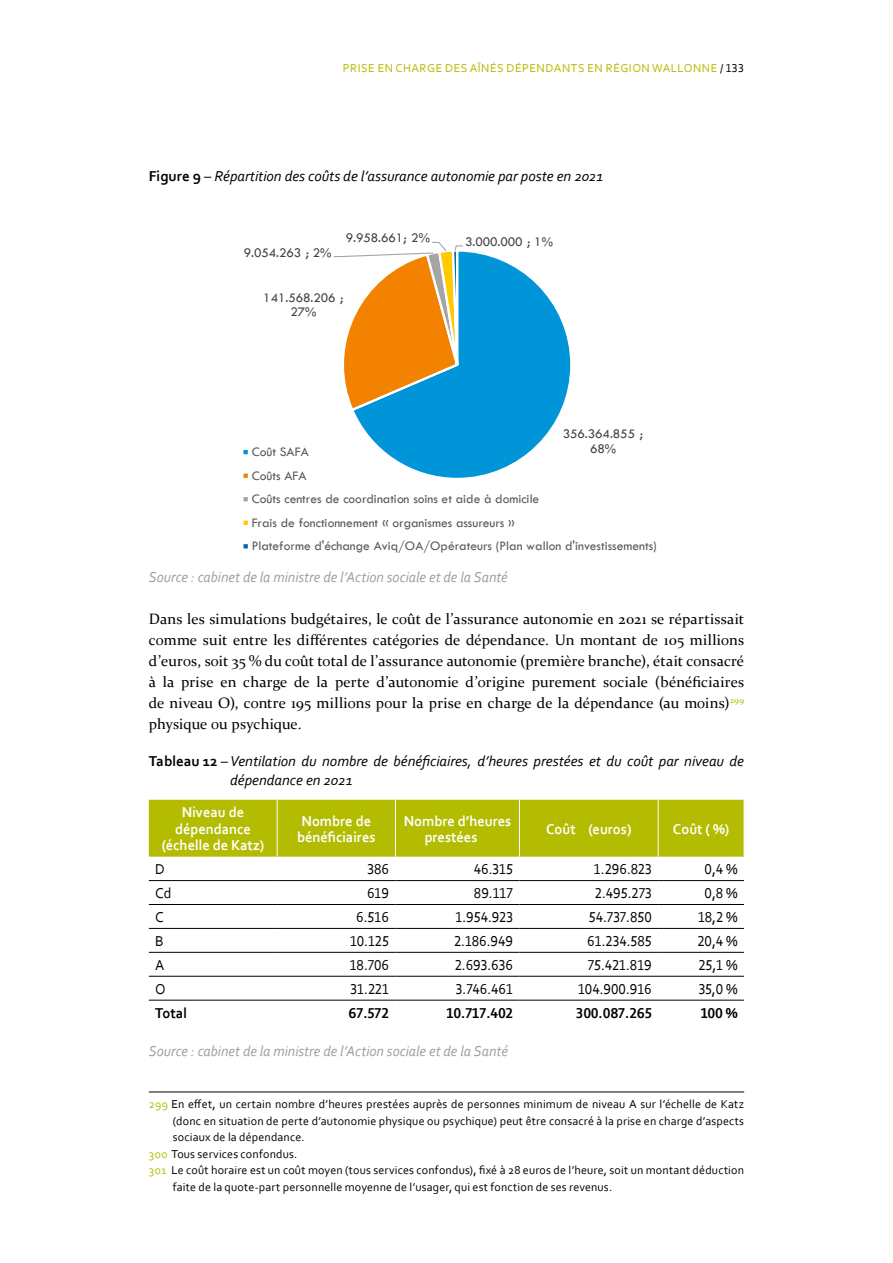
<style>
.page{position:relative;width:893px;height:1263px;background:#fff}
.page>*{position:absolute;margin:0;border:0;box-sizing:border-box;transform-origin:0 0}
.t1{font:15px/21px "Constantia";letter-spacing:.005em;color:#000;text-align:justify}
.t2{font:15px "Corbel";color:#000;scale:.96 1}
.t3{font:italic 15px/19.5px "Corbel";color:#000}
.t4{font:italic 15px "Corbel";color:#9d9e9e;scale:.96 1}
.t5{font:700 15px/16.5px "Corbel";color:#fff;text-align:center;scale:.96 1}
.t6{font:700 15px "Corbel";color:#000;scale:.96 1}
.t7{font:13.5px/23.5px "Tw Cen";color:#595959}
.t8{font:13.5px/14.7px "Tw Cen";letter-spacing:-.005em;color:#404040;text-align:center}
.t9{font:12px "Corbel";letter-spacing:.015em;color:#000}
.t10{font:12px "Corbel";letter-spacing:.04em;color:#b3bc00}
.s1{color:#000}
.s2{font-weight:700;font-style:normal}
.s3{color:#b3bc00}
</style>
<div class="page">
<div style="left:149px;top:800px;width:595px;height:57px;background:#b3bc00"></div>
<hr style="left:277px;top:800px;width:1px;height:57px;background:#fff">
<hr style="left:395px;top:800px;width:1px;height:57px;background:#fff">
<hr style="left:519px;top:800px;width:1px;height:57px;background:#fff">
<hr style="left:658px;top:800px;width:1px;height:57px;background:#fff">
<hr style="left:149px;top:880px;width:128px;height:1px;background:#000">
<hr style="left:277px;top:880px;width:118px;height:1px;background:#000">
<hr style="left:395px;top:880px;width:124px;height:1px;background:#000">
<hr style="left:519px;top:880px;width:139px;height:1px;background:#000">
<hr style="left:658px;top:880px;width:86px;height:1px;background:#000">
<hr style="left:149px;top:904px;width:128px;height:1px;background:#000">
<hr style="left:277px;top:904px;width:118px;height:1px;background:#000">
<hr style="left:395px;top:904px;width:124px;height:1px;background:#000">
<hr style="left:519px;top:904px;width:139px;height:1px;background:#000">
<hr style="left:658px;top:904px;width:86px;height:1px;background:#000">
<hr style="left:149px;top:928px;width:128px;height:1px;background:#000">
<hr style="left:277px;top:928px;width:118px;height:1px;background:#000">
<hr style="left:395px;top:928px;width:124px;height:1px;background:#000">
<hr style="left:519px;top:928px;width:139px;height:1px;background:#000">
<hr style="left:658px;top:928px;width:86px;height:1px;background:#000">
<hr style="left:149px;top:952px;width:128px;height:1px;background:#000">
<hr style="left:277px;top:952px;width:118px;height:1px;background:#000">
<hr style="left:395px;top:952px;width:124px;height:1px;background:#000">
<hr style="left:519px;top:952px;width:139px;height:1px;background:#000">
<hr style="left:658px;top:952px;width:86px;height:1px;background:#000">
<hr style="left:149px;top:976px;width:128px;height:1px;background:#000">
<hr style="left:277px;top:976px;width:118px;height:1px;background:#000">
<hr style="left:395px;top:976px;width:124px;height:1px;background:#000">
<hr style="left:519px;top:976px;width:139px;height:1px;background:#000">
<hr style="left:658px;top:976px;width:86px;height:1px;background:#000">
<hr style="left:149px;top:1000px;width:128px;height:1px;background:#000">
<hr style="left:277px;top:1000px;width:118px;height:1px;background:#000">
<hr style="left:395px;top:1000px;width:124px;height:1px;background:#000">
<hr style="left:519px;top:1000px;width:139px;height:1px;background:#000">
<hr style="left:658px;top:1000px;width:86px;height:1px;background:#000">
<hr style="left:149px;top:1092px;width:595px;height:1px;background:#000">
<svg style="left:243px;top:241px;width:328px;height:308px"></svg>
<p class="t10" style="left:343px;top:60px;width:403px">PRISE EN CHARGE DES AÎNÉS DÉPENDANTS EN RÉGION WALLONNE <span class="s1">/ 133</span></p>
<p class="t3" style="left:149px;top:166px;width:456px"><span class="s2">Figure 9</span> – Répartition des coûts de l’assurance autonomie par poste en 2021</p>
<p class="t8" style="left:244px;top:245px;width:89px">9.054.263 ; 2%</p>
<p class="t8" style="left:346px;top:231px;width:86px">9.958.661; 2%</p>
<p class="t8" style="left:465px;top:234px;width:89px">3.000.000 ; 1%</p>
<p class="t8" style="left:263px;top:290px;width:82px">141.568.206 ;<br>27%</p>
<p class="t8" style="left:563px;top:426px;width:82px">356.364.855 ;<br>68%</p>
<p class="t7" style="left:252px;top:440px;width:407px">Coût SAFA<br>Coûts AFA<br>Coûts centres de coordination soins et aide à domicile<br>Frais de fonctionnement « organismes assureurs »<br>Plateforme d'échange Aviq/OA/Opérateurs (Plan wallon d'investissements)</p>
<p class="t4" style="left:149px;top:568px;width:375px">Source : cabinet de la ministre de l’Action sociale et de la Santé</p>
<p class="t1" style="left:149px;top:608px;width:597px">Dans les simulations budgétaires, le coût de l’assurance autonomie en 2021 se répartissait comme suit entre les différentes catégories de dépendance. Un montant de 105 millions d’euros, soit 35 % du coût total de l’assurance autonomie (première branche), était consacré à la prise en charge de la perte d’autonomie d’origine purement sociale (bénéficiaires de niveau O), contre 195 millions pour la prise en charge de la dépendance (au moins)<sup>299 </sup>physique ou psychique.</p>
<p class="t3" style="left:230px;top:751px;width:515px;text-indent:-81px"><span class="s2">Tableau 12</span> – Ventilation du nombre de bénéficiaires, d’heures prestées et du coût par niveau de dépendance en 2021</p>
<p class="t5" style="left:162px;top:804px;width:108px">Niveau de dépendance (échelle de Katz)</p>
<p class="t5" style="left:297px;top:812px;width:83px;text-align:left">Nombre de bénéficiaires</p>
<p class="t5" style="left:404px;top:812px;width:113px">Nombre d’heures prestées<sup>300</sup></p>
<p class="t5" style="left:546px;top:820px;width:90px">Coût<sup>301</sup>(euros)</p>
<p class="t5" style="left:673px;top:820px;width:60px">Coût ( %)</p>
<p class="t2" style="left:155px;top:860px;width:12px">D</p>
<p class="t2" style="left:367px;top:860px;width:24px">386</p>
<p class="t2" style="left:474px;top:860px;width:42px">46.315</p>
<p class="t2" style="left:594px;top:860px;width:62px">1.296.823</p>
<p class="t2" style="left:705px;top:860px;width:36px">0,4 %</p>
<p class="t2" style="left:155px;top:884px;width:18px">Cd</p>
<p class="t2" style="left:367px;top:884px;width:24px">619</p>
<p class="t2" style="left:474px;top:884px;width:42px">89.117</p>
<p class="t2" style="left:595px;top:884px;width:61px">2.495.273</p>
<p class="t2" style="left:704px;top:884px;width:36px">0,8 %</p>
<p class="t2" style="left:155px;top:908px;width:10px">C</p>
<p class="t2" style="left:356px;top:908px;width:36px">6.516</p>
<p class="t2" style="left:455px;top:908px;width:61px">1.954.923</p>
<p class="t2" style="left:589px;top:908px;width:67px">54.737.850</p>
<p class="t2" style="left:698px;top:908px;width:43px">18,2 %</p>
<p class="t2" style="left:155px;top:932px;width:10px">B</p>
<p class="t2" style="left:350px;top:932px;width:42px">10.125</p>
<p class="t2" style="left:454px;top:932px;width:63px">2.186.949</p>
<p class="t2" style="left:587px;top:932px;width:69px">61.234.585</p>
<p class="t2" style="left:698px;top:932px;width:43px">20,4 %</p>
<p class="t2" style="left:155px;top:955px;width:11px">A</p>
<p class="t2" style="left:350px;top:955px;width:42px">18.706</p>
<p class="t2" style="left:455px;top:955px;width:62px">2.693.636</p>
<p class="t2" style="left:588px;top:955px;width:68px">75.421.819</p>
<p class="t2" style="left:698px;top:955px;width:42px">25,1 %</p>
<p class="t2" style="left:155px;top:979px;width:12px">O</p>
<p class="t2" style="left:351px;top:979px;width:42px">31.221</p>
<p class="t2" style="left:456px;top:979px;width:61px">3.746.461</p>
<p class="t2" style="left:578px;top:979px;width:78px">104.900.916</p>
<p class="t2" style="left:699px;top:979px;width:42px">35,0 %</p>
<p class="t6" style="left:155px;top:1003px;width:35px">Total</p>
<p class="t6" style="left:348px;top:1003px;width:44px">67.572</p>
<p class="t6" style="left:447px;top:1003px;width:71px">10.717.402</p>
<p class="t6" style="left:576px;top:1003px;width:80px">300.087.265</p>
<p class="t6" style="left:701px;top:1003px;width:40px">100 %</p>
<p class="t4" style="left:149px;top:1041px;width:375px">Source : cabinet de la ministre de l’Action sociale et de la Santé</p>
<p class="t9" style="left:149px;top:1097px;width:597px"><span class="s3">299</span> En effet, un certain nombre d’heures prestées auprès de personnes minimum de niveau A sur l’échelle de Katz</p>
<p class="t9" style="left:173px;top:1113px;width:573px">(donc en situation de perte d’autonomie physique ou psychique) peut être consacré à la prise en charge d’aspects</p>
<p class="t9" style="left:173px;top:1130px;width:133px">sociaux de la dépendance.</p>
<p class="t9" style="left:149px;top:1146px;width:150px"><span class="s3">300</span> Tous services confondus.</p>
<p class="t9" style="left:149px;top:1163px;width:597px"><span class="s3">301</span> Le coût horaire est un coût moyen (tous services confondus), fixé à 28 euros de l’heure, soit un montant déduction</p>
<p class="t9" style="left:173px;top:1179px;width:441px">faite de la quote-part personnelle moyenne de l’usager, qui est fonction de ses revenus.</p>
</div>
